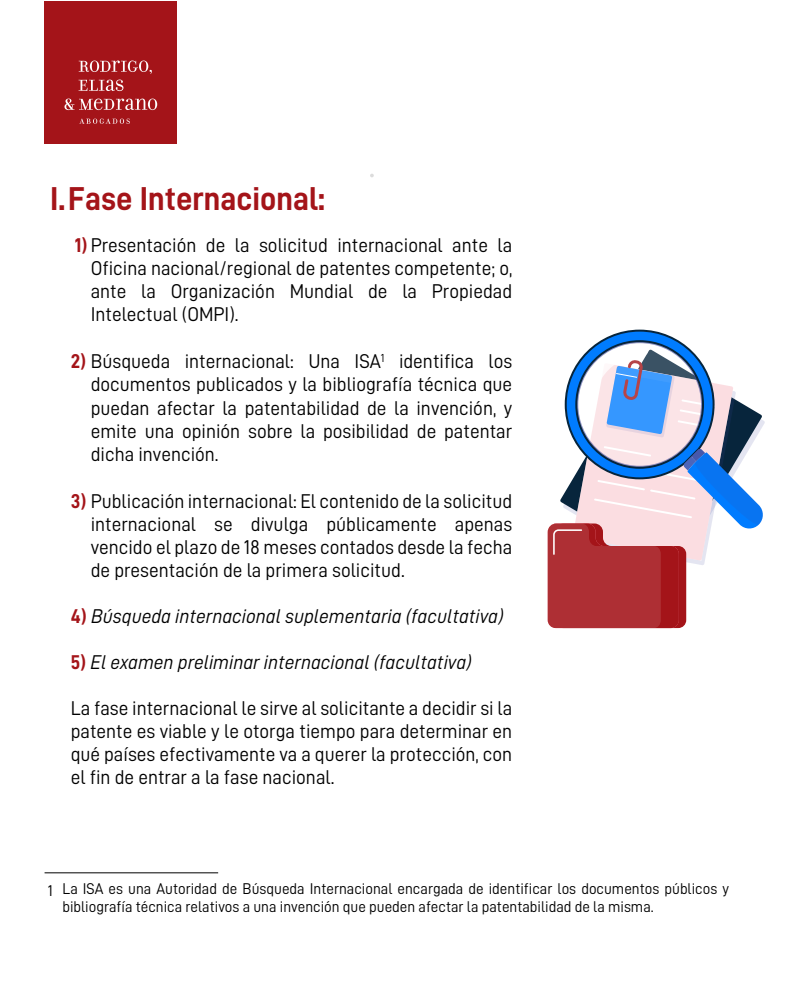
<style>
.page{position:relative;width:786px;height:983px;background:#fff}
.page>*{position:absolute;margin:0;border:0;box-sizing:border-box;transform-origin:0 0}
.t1{font:33.2px "D DIN Bold";color:#a41419;scale:.96 1}
.t2{font:20px/23px "D DIN";color:#000;text-align:justify;scale:.96 1}
.t3{font:20px "D DIN Italic";color:#000;scale:.96 1}
.t4{font:15.6px/18px "D DIN";color:#000;scale:.96 1}
.s1{font-family:"D DIN Bold";color:#a41419}
</style>
<div class="page">
<div style="left:45px;top:1px;width:132px;height:143px;background:#a41419"></div>
<svg style="left:79px;top:61px;width:73px;height:13px"></svg>
<svg style="left:78px;top:80px;width:45px;height:11px"></svg>
<svg style="left:64px;top:99px;width:93px;height:11px"></svg>
<svg style="left:79px;top:119px;width:51px;height:5px"></svg>
<hr style="left:45px;top:872px;width:173px;height:1px;background:#000">
<svg style="left:547px;top:330px;width:216px;height:298px"></svg>
<h1 class="t1" style="left:50px;top:180px;width:287px">I.Fase Internacional:</h1>
<p class="t2" style="left:91px;top:234px;width:440px;text-indent:-16px"><span class="s1">1)</span> Presentación de la solicitud internacional ante la Oficina nacional/regional de patentes competente; o, ante la Organización Mundial de la Propiedad Intelectual (OMPI).</p>
<p class="t2" style="left:91px;top:350px;width:440px;text-indent:-20px"><span class="s1">2)</span> Búsqueda internacional: Una ISA<sup>1</sup> identifica los documentos publicados y la bibliografía técnica que puedan afectar la patentabilidad de la invención, y emite una opinión sobre la posibilidad de patentar dicha invención.</p>
<p class="t2" style="left:91px;top:489px;width:440px;text-indent:-20px"><span class="s1">3)</span> Publicación internacional: El contenido de la solicitud internacional se divulga públicamente apenas vencido el plazo de 18 meses contados desde la fecha de presentación de la primera solicitud.</p>
<p class="t3" style="left:71px;top:605px;width:452px"><span class="s1">4)</span> Búsqueda internacional suplementaria (facultativa)</p>
<p class="t3" style="left:71px;top:651px;width:419px"><span class="s1">5)</span> El examen preliminar internacional (facultativa)</p>
<p class="t2" style="left:71px;top:696px;width:461px">La fase internacional le sirve al solicitante a decidir si la patente es viable y le otorga tiempo para determinar en qué países efectivamente va a querer la protección, con el fin de entrar a la fase nacional.</p>
<p class="t4" style="left:48px;top:881px;width:7px">1</p>
<p class="t4" style="left:62px;top:879px;width:695px">La ISA es una Autoridad de Búsqueda Internacional encargada de identificar los documentos públicos y bibliografía técnica relativos a una invención que pueden afectar la patentabilidad de la misma.</p>
</div>
